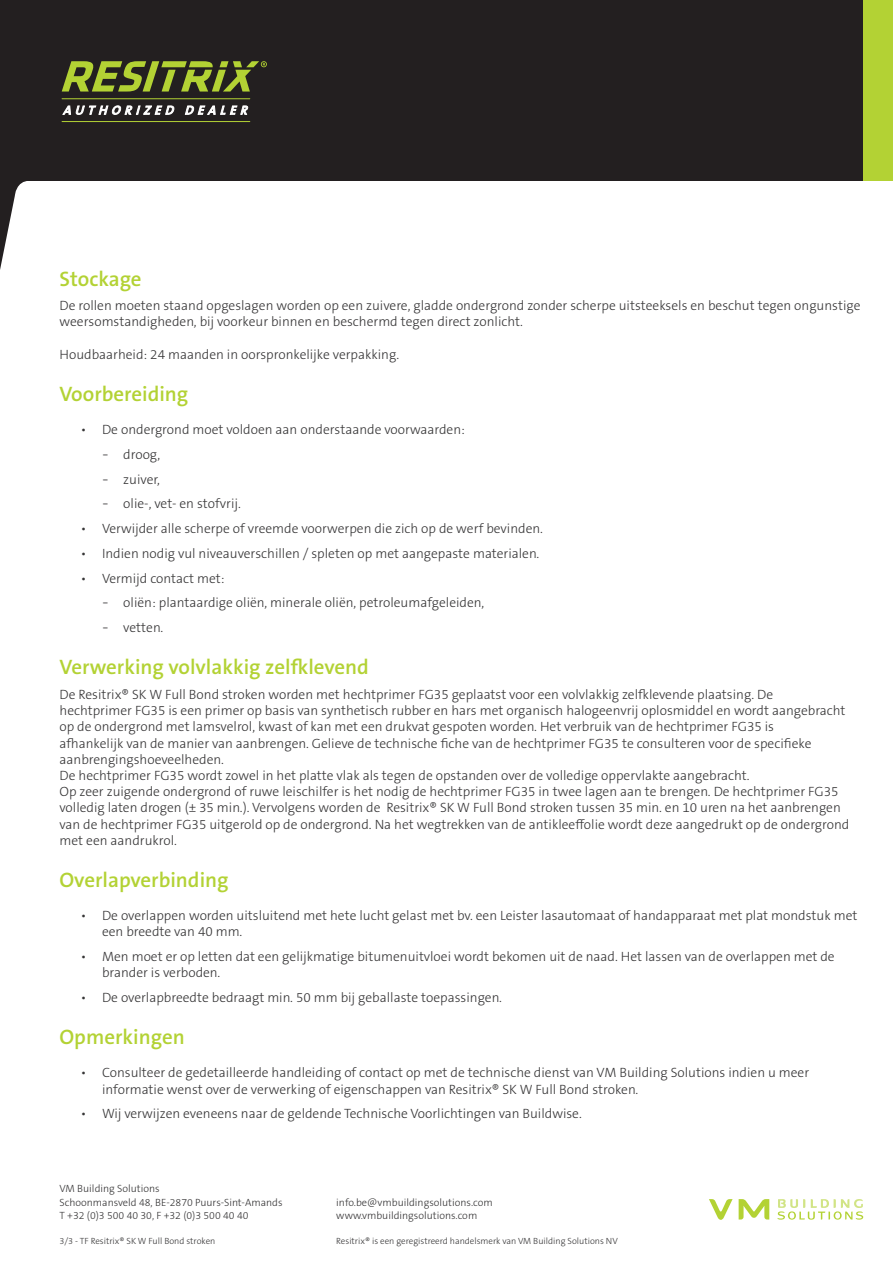
<style>
.page{position:relative;width:893px;height:1263px;background:#fff}
.page>*{position:absolute;margin:0;border:0;box-sizing:border-box;transform-origin:0 0}
.SECTION{font:600 21px "The Sans B W6";color:#b3d234}
.BODY{font:300 13.5px/16.2px "The Sans B W3";color:#363536}
.t1{font:300 10.5px/13.5px "The Sans B W3";color:#363536}
.t2{font:300 9px "The Sans B W3";color:#363536}
.s1{font-family:"Rubik"}
</style>
<div class="page">
<div style="left:0;top:0;width:886px;height:181px;background:#231f20"></div>
<div style="left:863px;top:0;width:30px;height:181px;background:#b3d234"></div>
<svg style="left:62px;top:105px;width:112px;height:10px"></svg>
<svg style="left:185px;top:105px;width:63px;height:10px"></svg>
<svg style="left:62px;top:61px;width:205px;height:31px"></svg>
<hr style="left:62px;top:98px;width:188px;height:1px;background:#b3d234">
<hr style="left:62px;top:121px;width:188px;height:1px;background:#b3d234">
<svg style="left:777px;top:1199px;width:86px;height:21px"></svg>
<svg style="left:709px;top:1199px;width:60px;height:21px"></svg>
<svg style="left:1px;top:181px;width:26px;height:84px"></svg>
<hr style="left:0;top:181px;width:1px;height:89px;background:#231f20">
<p class="SECTION" style="left:60px;top:265px;width:84px">Stockage</p>
<p class="BODY" style="left:60px;top:298px;width:802px">De rollen moeten staand opgeslagen worden op een zuivere, gladde ondergrond zonder scherpe uitsteeksels en beschut tegen ongunstige weersomstandigheden, bij voorkeur binnen en beschermd tegen direct zonlicht.</p>
<p class="BODY" style="left:60px;top:346px;width:341px">Houdbaarheid: 24 maanden in oorspronkelijke verpakking.</p>
<p class="SECTION" style="left:60px;top:380px;width:130px">Voorbereiding</p>
<p class="BODY" style="left:81px;top:422px;width:386px">• De ondergrond moet voldoen aan onderstaande voorwaarden:</p>
<p class="BODY" style="left:102px;top:446px;width:60px"><span class="s1">-</span> droog,</p>
<p class="BODY" style="left:102px;top:471px;width:60px"><span class="s1">-</span> zuiver,</p>
<p class="BODY" style="left:102px;top:496px;width:140px"><span class="s1">-</span> olie-, vet- en stofvrij.</p>
<p class="BODY" style="left:81px;top:520px;width:464px">• Verwijder alle scherpe of vreemde voorwerpen die zich op de werf bevinden.</p>
<p class="BODY" style="left:81px;top:545px;width:460px">• Indien nodig vul niveauverschillen / spleten op met aangepaste materialen.</p>
<p class="BODY" style="left:81px;top:570px;width:145px">• Vermijd contact met:</p>
<p class="BODY" style="left:102px;top:595px;width:384px"><span class="s1">-</span> oliën: plantaardige oliën, minerale oliën, petroleumafgeleiden,</p>
<p class="BODY" style="left:102px;top:619px;width:63px"><span class="s1">-</span> vetten.</p>
<p class="SECTION" style="left:60px;top:654px;width:311px">Verwerking volvlakkig zelfklevend</p>
<p class="BODY" style="left:60px;top:686px;width:787px">De Resitrix® SK W Full Bond stroken worden met hechtprimer FG35 geplaatst voor een volvlakkig zelfklevende plaatsing. De hechtprimer FG35 is een primer op basis van synthetisch rubber en hars met organisch halogeenvrij oplosmiddel en wordt aangebracht op de ondergrond met lamsvelrol, kwast of kan met een drukvat gespoten worden. Het verbruik van de hechtprimer FG35 is<br>afhankelijk van de manier van aanbrengen. Gelieve de technische fiche van de hechtprimer FG35 te consulteren voor de specifieke aanbrengingshoeveelheden.</p>
<p class="BODY" style="left:60px;top:767px;width:692px">De hechtprimer FG35 wordt zowel in het platte vlak als tegen de opstanden over de volledige oppervlakte aangebracht.</p>
<p class="BODY" style="left:60px;top:783px;width:791px">Op zeer zuigende ondergrond of ruwe leischilfer is het nodig de hechtprimer FG35 in twee lagen aan te brengen. De hechtprimer FG35 volledig laten drogen (± 35 min.). Vervolgens worden de Resitrix® SK W Full Bond stroken tussen 35 min. en 10 uren na het aanbrengen van de hechtprimer FG35 uitgerold op de ondergrond. Na het wegtrekken van de antikleeffolie wordt deze aangedrukt op de ondergrond met een aandrukrol.</p>
<p class="SECTION" style="left:60px;top:866px;width:171px">Overlapverbinding</p>
<p class="BODY" style="left:102px;top:907px;width:757px;text-indent:-21px">• De overlappen worden uitsluitend met hete lucht gelast met bv. een Leister lasautomaat of handapparaat met plat mondstuk met een breedte van 40 mm.</p>
<p class="BODY" style="left:102px;top:948px;width:734px;text-indent:-21px">• Men moet er op letten dat een gelijkmatige bitumenuitvloei wordt bekomen uit de naad. Het lassen van de overlappen met de brander is verboden.</p>
<p class="BODY" style="left:81px;top:989px;width:423px">• De overlapbreedte bedraagt min. 50 mm bij geballaste toepassingen.</p>
<p class="SECTION" style="left:60px;top:1023px;width:127px">Opmerkingen</p>
<p class="BODY" style="left:102px;top:1065px;width:709px;text-indent:-21px">• Consulteer de gedetailleerde handleiding of contact op met de technische dienst van VM Building Solutions indien u meer informatie wenst over de verwerking of eigenschappen van Resitrix® SK W Full Bond stroken.</p>
<p class="BODY" style="left:81px;top:1106px;width:503px">• Wij verwijzen eveneens naar de geldende Technische Voorlichtingen van Buildwise.</p>
<p class="t1" style="left:60px;top:1182px;width:225px">VM Building Solutions<br>Schoonmansveld 48, BE-2870 Puurs-Sint-Amands<br>T +32 (0)3 500 40 30, F +32 (0)3 500 40 40</p>
<p class="t1" style="left:336px;top:1196px;width:158px">info.be@vmbuildingsolutions.com www.vmbuildingsolutions.com</p>
<p class="t2" style="left:60px;top:1235px;width:157px">3/3 - TF Resitrix® SK W Full Bond stroken</p>
<p class="t2" style="left:336px;top:1235px;width:283px">Resitrix® is een geregistreerd handelsmerk van VM Building Solutions NV</p>
</div>
